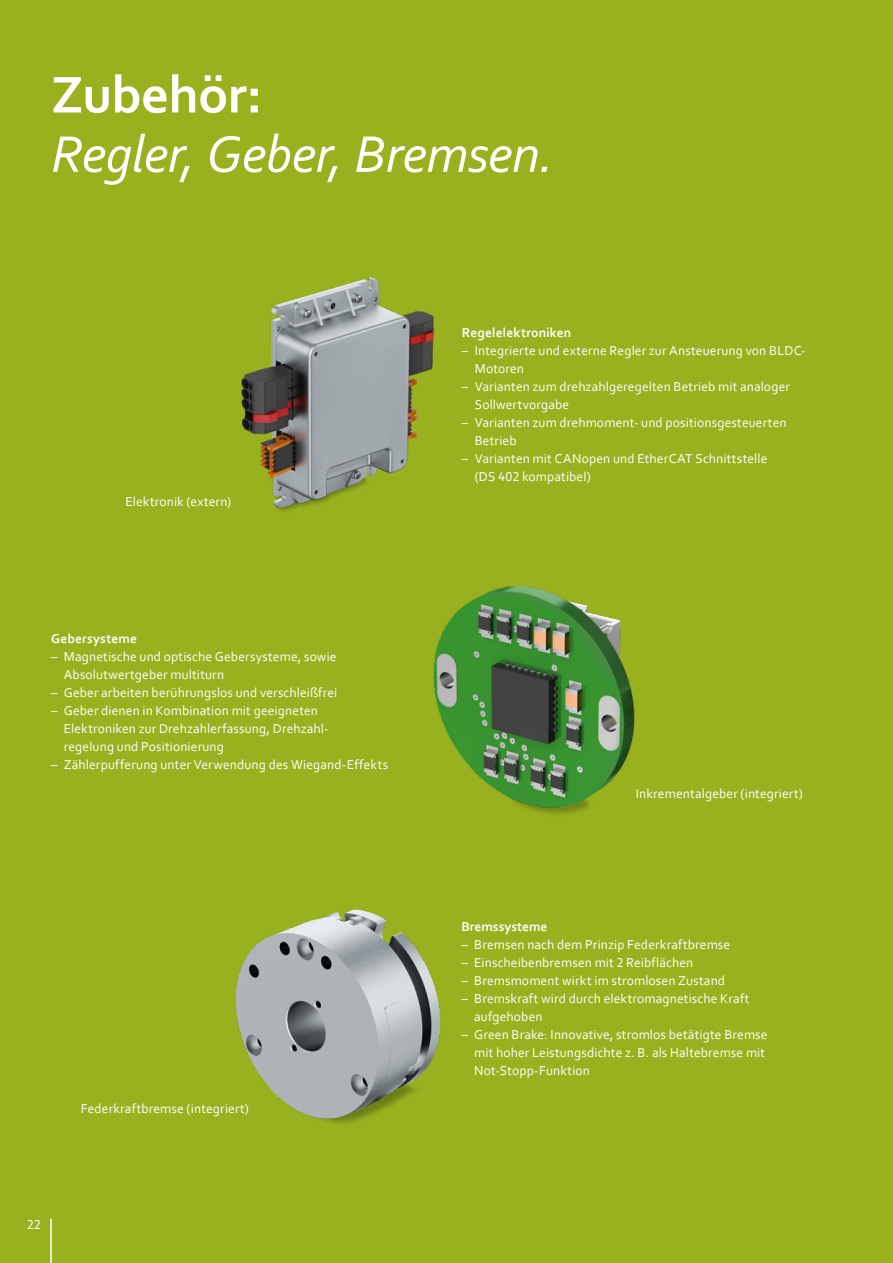
<style>
.page{position:relative;width:893px;height:1263px;background:#9ab11f}
.page>*{position:absolute;margin:0;border:0;box-sizing:border-box;transform-origin:0 0}
.t1{font:italic 54px "Corbel";letter-spacing:-.015em;color:#fff}
.t2{font:700 54px "Corbel";letter-spacing:-.01em;color:#fff}
.t3{font:13.5px/18px "Corbel";letter-spacing:.01em;color:#fff}
.t4{font:700 13.5px "Corbel";letter-spacing:.01em;color:#fff}
</style>
<div class="page">
<img style="left:241px;top:277px;width:194px;height:235px">
<img style="left:433px;top:586px;width:202px;height:228px">
<img style="left:235px;top:909px;width:206px;height:214px">
<hr style="left:50px;top:1219px;width:2px;height:44px;background:#fff">
<h1 class="t2" style="left:51px;top:61px;width:213px">Zubehör:</h1>
<h1 class="t1" style="left:51px;top:120px;width:504px">Regler, Geber, Bremsen.</h1>
<p class="t3" style="left:125px;top:493px;width:107px">Elektronik (extern)</p>
<p class="t4" style="left:51px;top:630px;width:88px">Gebersysteme</p>
<p class="t3" style="left:64px;top:647px;width:274px;text-indent:-13px">– Magnetische und optische Gebersysteme, sowie<br>Absolutwertgeber multiturn</p>
<p class="t3" style="left:51px;top:683px;width:288px">– Geber arbeiten berührungslos und verschleißfrei</p>
<p class="t3" style="left:64px;top:701px;width:266px;text-indent:-13px">– Geber dienen in Kombination mit geeigneten<br>Elektroniken zur Drehzahlerfassung, Drehzahl&shy;regelung und Positionierung</p>
<p class="t3" style="left:51px;top:755px;width:339px">– Zählerpufferung unter Verwendung des Wiegand-Effekts</p>
<p class="t3" style="left:27px;top:1215px;width:15px">22</p>
<p class="t3" style="left:81px;top:1099px;width:170px">Federkraftbremse (integriert)</p>
<p class="t4" style="left:462px;top:324px;width:111px">Regelelektroniken</p>
<p class="t3" style="left:475px;top:341px;width:332px;text-indent:-13px">– Integrierte und externe Regler zur Ansteuerung von BLDC-<br>Motoren</p>
<p class="t3" style="left:475px;top:377px;width:317px;text-indent:-13px">– Varianten zum drehzahlgeregelten Betrieb mit analoger<br>Sollwertvorgabe</p>
<p class="t3" style="left:475px;top:413px;width:313px;text-indent:-13px">– Varianten zum drehmoment- und positionsgesteuerten<br>Betrieb</p>
<p class="t3" style="left:475px;top:449px;width:294px;text-indent:-13px">– Varianten mit CANopen und EtherCAT Schnittstelle (DS 402 kompatibel)</p>
<p class="t3" style="left:636px;top:784px;width:169px">Inkrementalgeber (integriert)</p>
<p class="t4" style="left:461px;top:918px;width:88px">Bremssysteme</p>
<p class="t3" style="left:461px;top:935px;width:270px">– Bremsen nach dem Prinzip Federkraftbremse</p>
<p class="t3" style="left:461px;top:953px;width:233px">– Einscheibenbremsen mit 2 Reibflächen</p>
<p class="t3" style="left:461px;top:971px;width:265px">– Bremsmoment wirkt im stromlosen Zustand</p>
<p class="t3" style="left:474px;top:989px;width:277px;text-indent:-13px">– Bremskraft wird durch elektromagnetische Kraft aufgehoben</p>
<p class="t3" style="left:474px;top:1025px;width:295px;text-indent:-13px">– Green Brake: Innovative, stromlos betätigte Bremse mit hoher Leistungsdichte z. B. als Haltebremse mit<br>Not-Stopp-Funktion</p>
</div>
